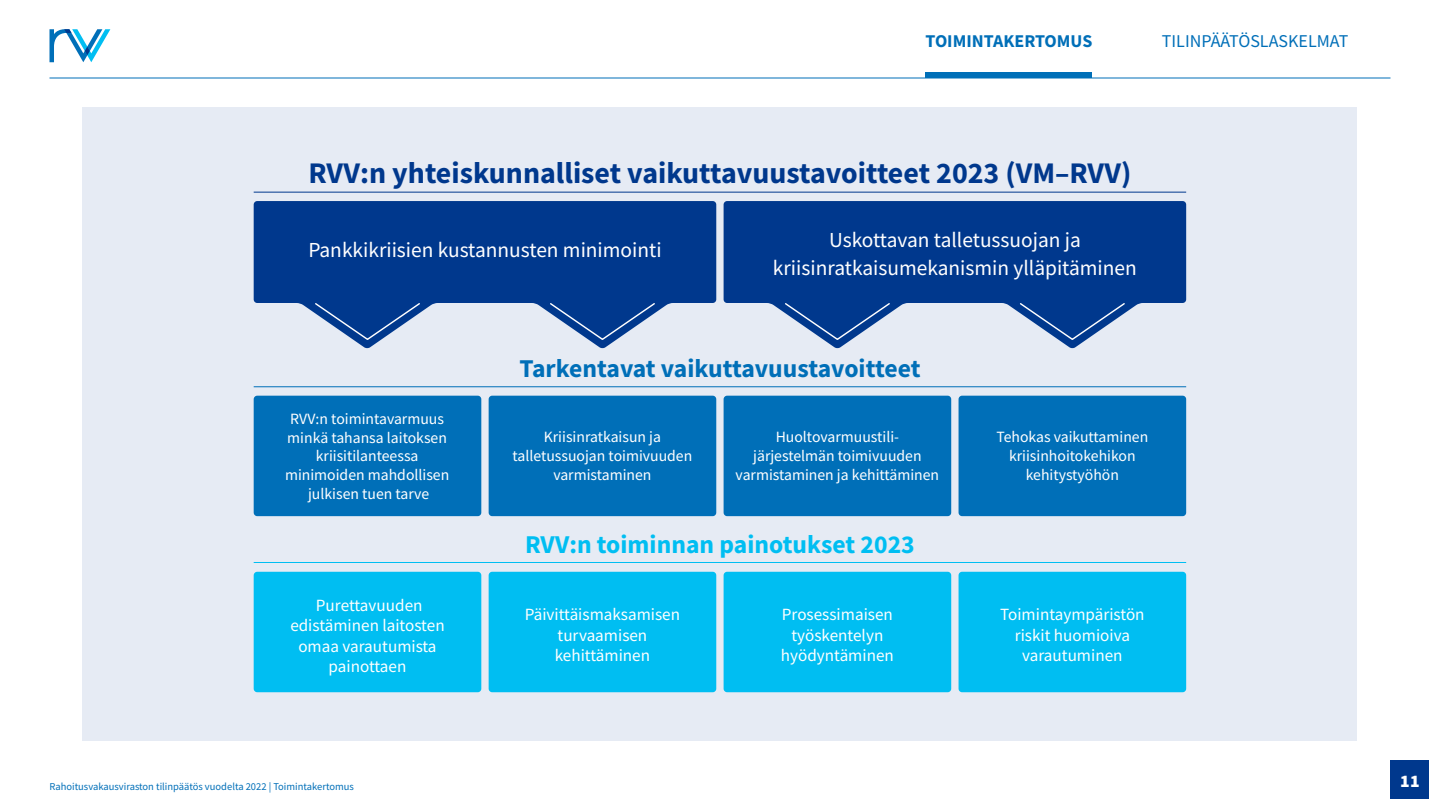
<style>
.page{position:relative;width:1440px;height:810px;background:#fff}
.page>*{position:absolute;margin:0;border:0;box-sizing:border-box;transform-origin:0 0}
.t1{font:700 29.92px "Source Sans Pro";color:#00388d}
.t2{font:700 25.65px "Source Sans Pro";color:#006fb8}
.t3{font:700 25.65px "Source Sans Pro";color:#00bef2}
.t4{font:21.38px/27.8px "Source Sans Pro";color:#fff;text-align:center}
.t5{font:18px "Source Sans Pro";color:#006fb8}
.t6{font:700 18px "Source Sans Pro";color:#006fb8}
.t7{font:900 17.7px "Source Sans Pro";color:#fff}
.t8{font:17.1px/20.5px "Source Sans Pro";color:#fff;text-align:center}
.t9{font:15.67px/18.8px "Source Sans Pro";color:#fff;text-align:center}
.t10{font:10.5px "Source Sans Pro";color:#006fb8}
</style>
<div class="page">
<div style="left:1390px;top:760px;width:40px;height:40px;background:#00388d"></div>
<div style="left:82px;top:107px;width:1276px;height:634px;background:#e6ebf4"></div>
<div style="left:254px;top:396px;width:227px;height:120px;background:#006fb8;border-radius:4px"></div>
<div style="left:254px;top:572px;width:227px;height:120px;background:#00bef2;border-radius:4px"></div>
<div style="left:489px;top:396px;width:227px;height:120px;background:#006fb8;border-radius:4px"></div>
<div style="left:489px;top:572px;width:227px;height:120px;background:#00bef2;border-radius:4px"></div>
<div style="left:724px;top:396px;width:227px;height:120px;background:#006fb8;border-radius:4px"></div>
<div style="left:724px;top:572px;width:227px;height:120px;background:#00bef2;border-radius:4px"></div>
<div style="left:959px;top:396px;width:227px;height:120px;background:#006fb8;border-radius:4px"></div>
<div style="left:959px;top:572px;width:227px;height:120px;background:#00bef2;border-radius:4px"></div>
<hr style="left:254px;top:192px;width:932px;height:1px;background:#00388d">
<hr style="left:254px;top:562px;width:932px;height:1px;background:#00bef2">
<hr style="left:254px;top:386px;width:932px;height:1px;background:#006fb8">
<svg style="left:254px;top:201px;width:462px;height:147px;fill:#00388d"></svg>
<svg style="left:724px;top:201px;width:462px;height:147px;fill:#00388d"></svg>
<svg style="left:314px;top:302px;width:107px;height:39px"></svg>
<svg style="left:549px;top:302px;width:107px;height:39px"></svg>
<svg style="left:784px;top:302px;width:107px;height:39px"></svg>
<svg style="left:1019px;top:302px;width:107px;height:39px"></svg>
<hr style="left:50px;top:78px;width:1340px;height:1px;background:#006fb8">
<div style="left:926px;top:73px;width:166px;height:5px;background:#006fb8"></div>
<svg style="left:50px;top:29px;width:60px;height:33px"></svg>
<p class="t6" style="left:926px;top:28px;width:168px">TOIMINTAKERTOMUS</p>
<p class="t5" style="left:1162px;top:29px;width:188px">TILINPÄÄTÖSLASKELMAT</p>
<h1 class="t1" style="left:309px;top:152px;width:824px">RVV:n yhteiskunnalliset vaikuttavuustavoitteet 2023 (VM–RVV)</h1>
<h3 class="t4" style="left:308px;top:236px;width:355px">Pankkikriisien kustannusten minimointi</h3>
<h3 class="t4" style="left:773px;top:226px;width:365px">Uskottavan talletussuojan ja kriisinratkaisumekanismin ylläpitäminen</h3>
<p class="t9" style="left:285px;top:409px;width:166px">RVV:n toimintavarmuus minkä tahansa laitoksen kriisitilanteessa minimoiden mahdollisen julkisen tuen tarve</p>
<h2 class="t2" style="left:519px;top:351px;width:403px">Tarkentavat vaikuttavuustavoitteet</h2>
<p class="t9" style="left:513px;top:428px;width:181px">Kriisinratkaisun ja talletussuojan toimivuuden varmistaminen</p>
<p class="t9" style="left:996px;top:428px;width:153px">Tehokas vaikuttaminen kriisinhoitokehikon kehitystyöhön</p>
<p class="t9" style="left:736px;top:428px;width:205px">Huoltovarmuustili&shy;järjestelmän toimivuuden varmistaminen ja kehittäminen</p>
<h2 class="t3" style="left:525px;top:527px;width:391px">RVV:n toiminnan painotukset 2023</h2>
<p class="t8" style="left:290px;top:595px;width:156px">Purettavuuden edistäminen laitosten omaa varautumista painottaen</p>
<p class="t8" style="left:781px;top:604px;width:115px">Prosessimaisen työskentelyn hyödyntäminen</p>
<p class="t8" style="left:1000px;top:604px;width:146px">Toimintaympäristön riskit huomioiva varautuminen</p>
<p class="t8" style="left:525px;top:604px;width:157px">Päivittäismaksamisen turvaamisen kehittäminen</p>
<p class="t10" style="left:50px;top:780px;width:306px">Rahoitusvakausviraston tilinpäätös vuodelta 2022 | Toimintakertomus</p>
<p class="t7" style="left:1400px;top:769px;width:21px">11</p>
</div>
